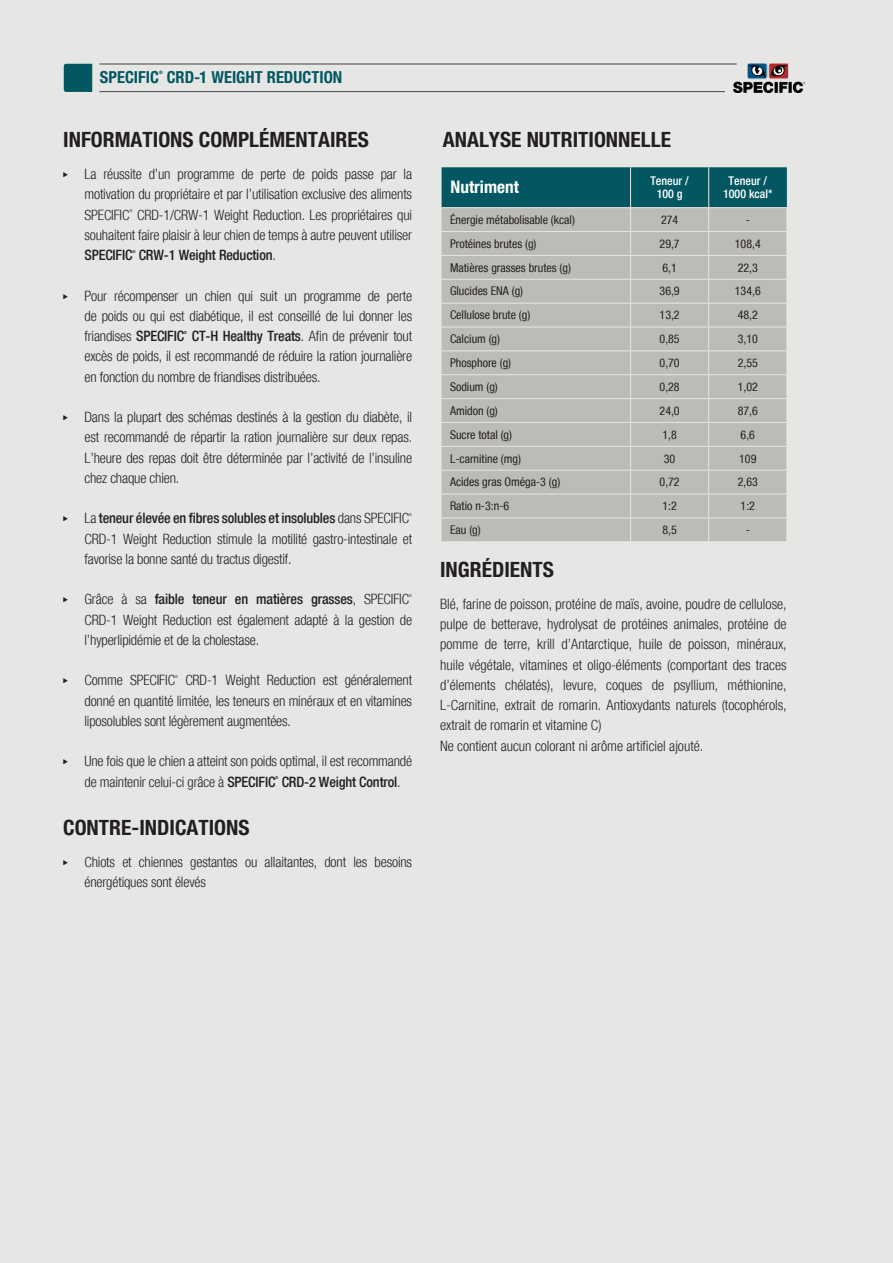
<style>
.page{position:relative;width:893px;height:1263px;background:#e6e7e5}
.page>*{position:absolute;margin:0;border:0;box-sizing:border-box;transform-origin:0 0}
.t1{font:condensed 21px "Specifica 77";color:#231f20}
.t2{font:condensed 17.25px "Specifica 77";color:#fff}
.t3{font:condensed 16.5px "Specifica 77";letter-spacing:.005em;color:#035762}
.t4{font:300 condensed 14.25px/20.2px "Specific 47";letter-spacing:-.01em;color:#231f20;text-align:justify}
.t5{font:500 condensed 14.25px "Specifica 67";letter-spacing:-.01em;color:#231f20}
.t6{font:condensed 12px "Specifica 57";color:#231f20}
.t7{font:500 condensed 12px/13.5px "Specifica 67";color:#fff;text-align:center}
.t8{font:condensed 4.65px "Specifica 77";color:#035762}
.t9{font:300 condensed 4.05px "Specific 47";color:#231f20}
.t10{font:500 condensed 4.05px "Specifica 67";color:#231f20}
.s1{font-family:"Specific 47";font-weight:300}
.s2{font-family:"Specifica 67";font-weight:500}
</style>
<div class="page">
<img style="left:733px;top:63px;width:71px;height:29px">
<hr style="left:100px;top:64px;width:636px;height:1px;background:#454443">
<hr style="left:100px;top:91px;width:625px;height:1px;background:#454443">
<svg style="left:64px;top:64px;width:28px;height:28px"></svg>
<svg style="left:442px;top:167px;width:345px;height:374px;background:#a8b1ad"></svg>
<hr style="left:442px;top:231px;width:189px;height:1px;background:#e6e7e5">
<hr style="left:631px;top:231px;width:78px;height:1px;background:#e6e7e5">
<hr style="left:709px;top:231px;width:78px;height:1px;background:#e6e7e5">
<hr style="left:442px;top:255px;width:189px;height:1px;background:#e6e7e5">
<hr style="left:631px;top:255px;width:78px;height:1px;background:#e6e7e5">
<hr style="left:709px;top:255px;width:78px;height:1px;background:#e6e7e5">
<hr style="left:442px;top:279px;width:189px;height:1px;background:#e6e7e5">
<hr style="left:631px;top:279px;width:78px;height:1px;background:#e6e7e5">
<hr style="left:709px;top:279px;width:78px;height:1px;background:#e6e7e5">
<hr style="left:442px;top:303px;width:189px;height:1px;background:#e6e7e5">
<hr style="left:631px;top:303px;width:78px;height:1px;background:#e6e7e5">
<hr style="left:709px;top:303px;width:78px;height:1px;background:#e6e7e5">
<hr style="left:442px;top:327px;width:189px;height:1px;background:#e6e7e5">
<hr style="left:631px;top:327px;width:78px;height:1px;background:#e6e7e5">
<hr style="left:709px;top:327px;width:78px;height:1px;background:#e6e7e5">
<hr style="left:442px;top:351px;width:189px;height:1px;background:#e6e7e5">
<hr style="left:631px;top:351px;width:78px;height:1px;background:#e6e7e5">
<hr style="left:709px;top:351px;width:78px;height:1px;background:#e6e7e5">
<hr style="left:442px;top:374px;width:189px;height:1px;background:#e6e7e5">
<hr style="left:631px;top:374px;width:78px;height:1px;background:#e6e7e5">
<hr style="left:709px;top:374px;width:78px;height:1px;background:#e6e7e5">
<hr style="left:442px;top:398px;width:189px;height:1px;background:#e6e7e5">
<hr style="left:631px;top:398px;width:78px;height:1px;background:#e6e7e5">
<hr style="left:709px;top:398px;width:78px;height:1px;background:#e6e7e5">
<hr style="left:442px;top:422px;width:189px;height:1px;background:#e6e7e5">
<hr style="left:631px;top:422px;width:78px;height:1px;background:#e6e7e5">
<hr style="left:709px;top:422px;width:78px;height:1px;background:#e6e7e5">
<hr style="left:442px;top:446px;width:189px;height:1px;background:#e6e7e5">
<hr style="left:631px;top:446px;width:78px;height:1px;background:#e6e7e5">
<hr style="left:709px;top:446px;width:78px;height:1px;background:#e6e7e5">
<hr style="left:442px;top:470px;width:189px;height:1px;background:#e6e7e5">
<hr style="left:631px;top:470px;width:78px;height:1px;background:#e6e7e5">
<hr style="left:709px;top:470px;width:78px;height:1px;background:#e6e7e5">
<hr style="left:442px;top:494px;width:189px;height:1px;background:#e6e7e5">
<hr style="left:442px;top:518px;width:189px;height:1px;background:#e6e7e5">
<hr style="left:631px;top:494px;width:78px;height:1px;background:#e6e7e5">
<hr style="left:631px;top:518px;width:78px;height:1px;background:#e6e7e5">
<hr style="left:709px;top:494px;width:78px;height:1px;background:#e6e7e5">
<hr style="left:709px;top:518px;width:78px;height:1px;background:#e6e7e5">
<hr style="left:708px;top:167px;width:1px;height:41px;background:#e6e7e5">
<hr style="left:630px;top:167px;width:1px;height:41px;background:#e6e7e5">
<p class="t3" style="left:100px;top:67px;width:61px">SPECIFIC</p>
<p class="t8" style="left:159px;top:70px;width:5px">®</p>
<p class="t3" style="left:167px;top:67px;width:177px">CRD-1 WEIGHT REDUCTION</p>
<h1 class="t1" style="left:63px;top:127px;width:307px">INFORMATIONS COMPLÉMENTAIRES</h1>
<p class="t4" style="left:84px;top:164px;width:329px">La réussite d’un programme de perte de poids passe par la motivation du propriétaire et par l’utilisation exclusive des aliments SPECIFIC</p>
<p class="t4" style="left:84px;top:204px;width:329px;text-align:right">CRD-1/CRW-1 Weight Reduction. Les propriétaires qui souhaitent faire plaisir à leur chien de temps à autre peuvent utiliser</p>
<p class="t5" style="left:84px;top:247px;width:193px">SPECIFIC CRW-1 Weight Reduction<span class="s1">.</span></p>
<p class="t9" style="left:129px;top:208px;width:5px">®</p>
<p class="t10" style="left:132px;top:249px;width:5px">®</p>
<p class="t4" style="left:84px;top:285px;width:329px">Pour récompenser un chien qui suit un programme de perte de poids ou qui est diabétique, il est conseillé de lui donner les friandises <span class="s2">SPECIFIC</span></p>
<p class="t4" style="left:84px;top:326px;width:329px;text-indent:107px"><span class="s2">CT-H Healthy Treats</span>. Afin de prévenir tout excès de poids, il est recommandé de réduire la ration journalière en fonction du nombre de friandises distribuées.</p>
<p class="t4" style="left:84px;top:407px;width:329px">Dans la plupart des schémas destinés à la gestion du diabète, il est recommandé de répartir la ration journalière sur deux repas.<br>L’heure des repas doit être déterminée par l’activité de l’insuline chez chaque chien.</p>
<p class="t5" style="left:84px;top:510px;width:326px"><span class="s1">La</span> teneur élevée en fibres solubles et insolubles <span class="s1">dans SPECIFIC</span></p>
<p class="t9" style="left:409px;top:512px;width:5px">®</p>
<p class="t4" style="left:84px;top:528px;width:329px">CRD-1 Weight Reduction stimule la motilité gastro-intestinale et favorise la bonne santé du tractus digestif.</p>
<p class="t5" style="left:84px;top:591px;width:326px"><span class="s1">Grâce à sa</span> faible teneur en matières grasses<span class="s1">, SPECIFIC</span></p>
<p class="t9" style="left:409px;top:593px;width:5px">®</p>
<p class="t4" style="left:84px;top:609px;width:329px">CRD-1 Weight Reduction est également adapté à la gestion de l’hyperlipidémie et de la cholestase.</p>
<p class="t4" style="left:84px;top:670px;width:92px">Comme SPECIFIC</p>
<p class="t9" style="left:175px;top:674px;width:5px">®</p>
<p class="t10" style="left:184px;top:330px;width:5px">®</p>
<p class="t4" style="left:84px;top:670px;width:329px;text-indent:101px">CRD-1 Weight Reduction est généralement donné en quantité limitée, les teneurs en minéraux et en vitamines liposolubles sont légèrement augmentées.</p>
<p class="t4" style="left:84px;top:751px;width:329px">Une fois que le chien a atteint son poids optimal, il est recommandé de maintenir celui-ci grâce à <span class="s2">SPECIFIC CRD-2 Weight Control</span>.</p>
<p class="t10" style="left:275px;top:775px;width:5px">®</p>
<h1 class="t1" style="left:63px;top:814px;width:188px">CONTRE-INDICATIONS</h1>
<p class="t4" style="left:84px;top:852px;width:329px">Chiots et chiennes gestantes ou allaitantes, dont les besoins énergétiques sont élevés</p>
<h1 class="t1" style="left:443px;top:127px;width:230px">ANALYSE NUTRITIONNELLE</h1>
<p class="t2" style="left:451px;top:177px;width:70px">Nutriment</p>
<p class="t7" style="left:650px;top:174px;width:40px">Teneur /<br>100 g</p>
<p class="t7" style="left:723px;top:174px;width:51px">Teneur /<br>1000 kcal*</p>
<p class="t6" style="left:450px;top:213px;width:126px">Énergie métabolisable (kcal)</p>
<p class="t6" style="left:661px;top:213px;width:19px">274</p>
<p class="t6" style="left:746px;top:213px;width:6px">-</p>
<p class="t6" style="left:450px;top:237px;width:88px">Protéines brutes (g)</p>
<p class="t6" style="left:660px;top:237px;width:22px">29,7</p>
<p class="t6" style="left:735px;top:237px;width:27px">108,4</p>
<p class="t6" style="left:450px;top:260px;width:122px">Matières grasses brutes (g)</p>
<p class="t6" style="left:662px;top:260px;width:16px">6,1</p>
<p class="t6" style="left:738px;top:260px;width:22px">22,3</p>
<p class="t6" style="left:450px;top:284px;width:75px">Glucides ENA (g)</p>
<p class="t6" style="left:660px;top:284px;width:22px">36,9</p>
<p class="t6" style="left:735px;top:284px;width:27px">134,6</p>
<p class="t6" style="left:450px;top:308px;width:82px">Cellulose brute (g)</p>
<p class="t6" style="left:660px;top:308px;width:22px">13,2</p>
<p class="t6" style="left:738px;top:308px;width:22px">48,2</p>
<p class="t6" style="left:450px;top:332px;width:52px">Calcium (g)</p>
<p class="t6" style="left:660px;top:332px;width:22px">0,85</p>
<p class="t6" style="left:738px;top:332px;width:22px">3,10</p>
<p class="t6" style="left:450px;top:356px;width:63px">Phosphore (g)</p>
<p class="t6" style="left:660px;top:356px;width:22px">0,70</p>
<p class="t6" style="left:738px;top:356px;width:22px">2,55</p>
<p class="t6" style="left:450px;top:380px;width:49px">Sodium (g)</p>
<p class="t6" style="left:660px;top:380px;width:22px">0,28</p>
<p class="t6" style="left:738px;top:380px;width:22px">1,02</p>
<p class="t6" style="left:450px;top:404px;width:49px">Amidon (g)</p>
<p class="t6" style="left:660px;top:404px;width:22px">24,0</p>
<p class="t6" style="left:738px;top:404px;width:22px">87,6</p>
<p class="t6" style="left:450px;top:427px;width:63px">Sucre total (g)</p>
<p class="t6" style="left:662px;top:427px;width:16px">1,8</p>
<p class="t6" style="left:741px;top:427px;width:16px">6,6</p>
<p class="t6" style="left:450px;top:451px;width:72px">L-carnitine (mg)</p>
<p class="t6" style="left:664px;top:451px;width:13px">30</p>
<p class="t6" style="left:739px;top:451px;width:19px">109</p>
<p class="t6" style="left:450px;top:475px;width:112px">Acides gras Oméga-3 (g)</p>
<p class="t6" style="left:660px;top:475px;width:22px">0,72</p>
<p class="t6" style="left:738px;top:475px;width:22px">2,63</p>
<p class="t6" style="left:450px;top:499px;width:61px">Ratio n-3:n-6</p>
<p class="t6" style="left:662px;top:499px;width:16px">1:2</p>
<p class="t6" style="left:741px;top:499px;width:16px">1:2</p>
<p class="t6" style="left:450px;top:523px;width:32px">Eau (g)</p>
<p class="t6" style="left:662px;top:523px;width:16px">8,5</p>
<p class="t6" style="left:746px;top:523px;width:6px">-</p>
<h1 class="t1" style="left:440px;top:556px;width:115px">INGRÉDIENTS</h1>
<p class="t4" style="left:440px;top:593px;width:348px;text-align:left">Blé, farine de poisson, protéine de maïs, avoine, poudre de cellulose, pulpe de betterave, hydrolysat de protéines animales, protéine de pomme de terre, krill d’Antarctique, huile de poisson, minéraux, huile végétale, vitamines et oligo-éléments (comportant des traces d’élements chélatés), levure, coques de psyllium, méthionine, L-Carnitine, extrait de romarin. Antioxydants naturels (tocophérols, extrait de romarin et vitamine C)<br>Ne contient aucun colorant ni arôme artificiel ajouté.</p>
</div>
